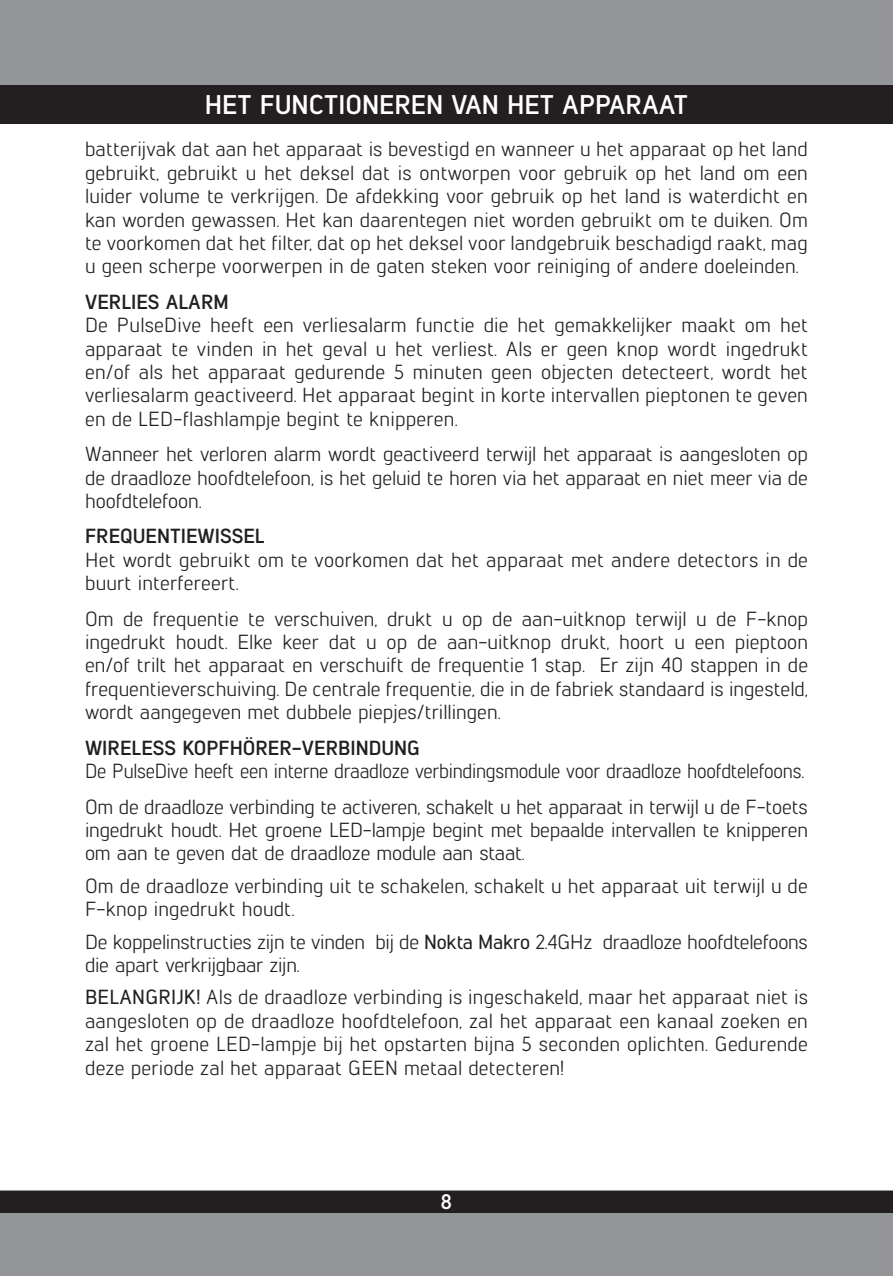
<style>
.page{position:relative;width:893px;height:1276px;background:#fff}
.page>*{position:absolute;margin:0;border:0;box-sizing:border-box;transform-origin:0 0}
.t1{font:700 27px "Lintel";color:#fff}
.t2{font:700 21px "Lintel";color:#fff}
.t3{font:20.4px/23.4px "Lintel";letter-spacing:-.005em;color:#231f20;text-align:justify}
.t4{font:20.4px/35.4px "Lintel";letter-spacing:-.005em;color:#231f20;scale:.95 1}
.t5{font:700 20.4px "Lintel";color:#231f20}
.s1{font-weight:500}
</style>
<div class="page">
<div style="left:0;top:0;width:893px;height:124px;background:#939598"></div>
<div style="left:0;top:85px;width:893px;height:39px;background:#231f20"></div>
<div style="left:0;top:1191px;width:893px;height:85px;background:#939598"></div>
<div style="left:0;top:1191px;width:893px;height:21px;background:#231f20"></div>
<h1 class="t1" style="left:205px;top:90px;width:485px">HET FUNCTIONEREN VAN HET APPARAAT</h1>
<p class="t3" style="left:85px;top:139px;width:724px">batterijvak dat aan het apparaat is bevestigd en wanneer u het apparaat op het land gebruikt, gebruikt u het deksel dat is ontworpen voor gebruik op het land om een luider volume te verkrijgen. De afdekking voor gebruik op het land is waterdicht en kan worden gewassen. Het kan daarentegen niet worden gebruikt om te duiken. Om te voorkomen dat het filter, dat op het deksel voor landgebruik beschadigd raakt, mag u geen scherpe voorwerpen in de gaten steken voor reiniging of andere doeleinden.</p>
<p class="t5" style="left:85px;top:291px;width:145px">VERLIES ALARM</p>
<p class="t3" style="left:85px;top:315px;width:724px">De PulseDive heeft een verliesalarm functie die het gemakkelijker maakt om het apparaat te vinden in het geval u het verliest. Als er geen knop wordt ingedrukt en/of als het apparaat gedurende 5 minuten geen objecten detecteert, wordt het verliesalarm geactiveerd. Het apparaat begint in korte intervallen pieptonen te geven en de LED-flashlampje begint te knipperen.</p>
<p class="t3" style="left:85px;top:444px;width:724px">Wanneer het verloren alarm wordt geactiveerd terwijl het apparaat is aangesloten op de draadloze hoofdtelefoon, is het geluid te horen via het apparaat en niet meer via de hoofdtelefoon.</p>
<p class="t5" style="left:85px;top:525px;width:181px">FREQUENTIEWISSEL</p>
<p class="t3" style="left:85px;top:549px;width:724px">Het wordt gebruikt om te voorkomen dat het apparaat met andere detectors in de buurt interfereert.</p>
<p class="t3" style="left:85px;top:608px;width:724px">Om de frequentie te verschuiven, drukt u op de aan-uitknop terwijl u de F-knop ingedrukt houdt. Elke keer dat u op de aan-uitknop drukt, hoort u een pieptoon en/of trilt het apparaat en verschuift de frequentie 1 stap. Er zijn 40 stappen in de frequentieverschuiving. De centrale frequentie, die in de fabriek standaard is ingesteld, wordt aangegeven met dubbele piepjes/trillingen.</p>
<p class="t5" style="left:85px;top:736px;width:336px">WIRELESS KOPFHÖRER-VERBINDUNG</p>
<p class="t4" style="left:85px;top:755px;width:762px">De PulseDive heeft een interne draadloze verbindingsmodule voor draadloze hoofdtelefoons.<br>Om de draadloze verbinding te activeren, schakelt u het apparaat in terwijl u de F-toets</p>
<p class="t3" style="left:85px;top:819px;width:724px">ingedrukt houdt. Het groene LED-lampje begint met bepaalde intervallen te knipperen om aan te geven dat de draadloze module aan staat.</p>
<p class="t3" style="left:85px;top:875px;width:724px">Om de draadloze verbinding uit te schakelen, schakelt u het apparaat uit terwijl u de<br>F-knop ingedrukt houdt.</p>
<p class="t3" style="left:85px;top:931px;width:724px">De koppelinstructies zijn te vinden bij de <span class="s1">Nokta Makro</span> 2.4GHz draadloze hoofdtelefoons die apart verkrijgbaar zijn.</p>
<p class="t3" style="left:85px;top:987px;width:724px"><span class="s1">BELANGRIJK!</span> Als de draadloze verbinding is ingeschakeld, maar het apparaat niet is aangesloten op de draadloze hoofdtelefoon, zal het apparaat een kanaal zoeken en zal het groene LED-lampje bij het opstarten bijna 5 seconden oplichten. Gedurende deze periode zal het apparaat GEEN metaal detecteren!</p>
<p class="t2" style="left:441px;top:1190px;width:13px">8</p>
</div>
